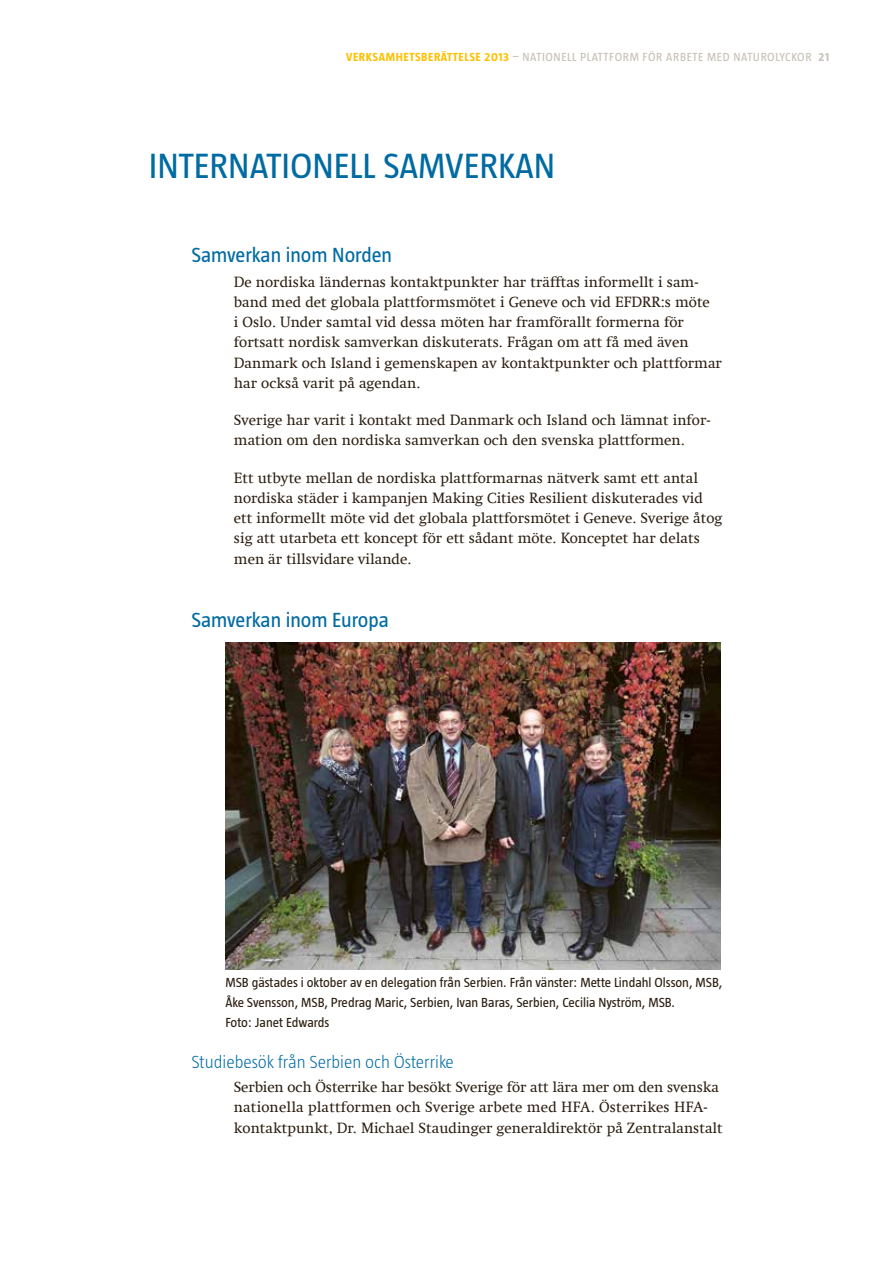
<style>
.page{position:relative;width:893px;height:1263px;background:#fff}
.page>*{position:absolute;margin:0;border:0;box-sizing:border-box;transform-origin:0 0}
.t1{font:36px "Taz";color:#006ba3}
.t2{font:21px "Taz";color:#006ba3}
.t3{font:300 18px "Taz";color:#006ba3}
.t4{font:15px/20.2px "Swift Com";color:#2c1e10}
.t5{font:13.5px/20.2px "Taz";color:#2c1e10}
.t6{font:12px "Taz";letter-spacing:.05em;color:#c6c1b4}
.s1{font-weight:700;color:#fdc000}
.s2{font-weight:700}
</style>
<div class="page">
<img style="left:226px;top:642px;width:495px;height:328px">
<p class="t6" style="left:346px;top:50px;width:485px"><span class="s1">VERKSAMHETSBERÄTTELSE 2013</span> – Nationell plattform för arbete med naturolyckor <span class="s2">21</span></p>
<h1 class="t1" style="left:149px;top:145px;width:403px">Internationell samverkan</h1>
<h2 class="t2" style="left:191px;top:243px;width:202px">Samverkan inom Norden</h2>
<p class="t4" style="left:234px;top:271px;width:490px">De nordiska ländernas kontaktpunkter har träfftas informellt i sam&shy;band med det globala plattformsmötet i Geneve och vid EFDRR:s möte<br>i Oslo. Under samtal vid dessa möten har framförallt formerna för fortsatt nordisk samverkan diskuterats. Frågan om att få med även Danmark och Island i gemenskapen av kontaktpunkter och plattformar har också varit på agendan.</p>
<p class="t4" style="left:234px;top:410px;width:478px">Sverige har varit i kontakt med Danmark och Island och lämnat infor&shy;mation om den nordiska samverkan och den svenska plattformen.</p>
<p class="t4" style="left:234px;top:467px;width:490px">Ett utbyte mellan de nordiska plattformarnas nätverk samt ett antal nordiska städer i kampanjen Making Cities Resilient diskuterades vid ett informellt möte vid det globala plattforsmötet i Geneve. Sverige åtog sig att utarbeta ett koncept för ett sådant möte. Konceptet har delats men är tillsvidare vilande.</p>
<h2 class="t2" style="left:191px;top:608px;width:199px">Samverkan inom Europa</h2>
<p class="t5" style="left:225px;top:972px;width:498px">MSB gästades i oktober av en delegation från Serbien. Från vänster: Mette Lindahl Olsson, MSB,<br>Åke Svensson, MSB, Predrag Maric, Serbien, Ivan Baras, Serbien, Cecilia Nyström, MSB.<br>Foto: Janet Edwards</p>
<p class="t3" style="left:191px;top:1051px;width:264px">Studiebesök från Serbien och Österrike</p>
<p class="t4" style="left:234px;top:1077px;width:490px">Serbien och Österrike har besökt Sverige för att lära mer om den svenska nationella plattformen och Sverige arbete med HFA. Österrikes HFA-- kontaktpunkt, Dr. Michael Staudinger generaldirektör på Zentralanstalt</p>
</div>
